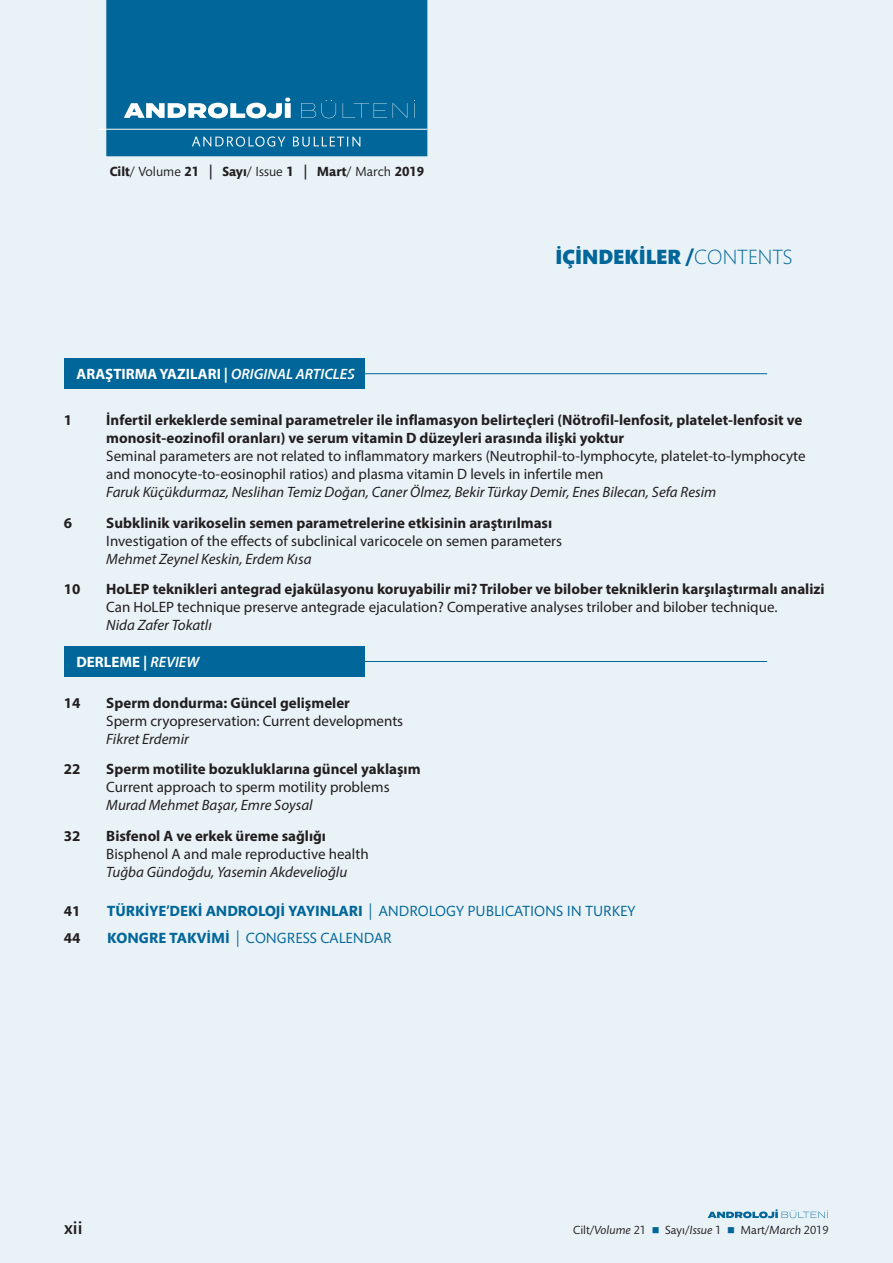
<style>
.page{position:relative;width:893px;height:1263px;background:#e9f2f7}
.page>*{position:absolute;margin:0;border:0;box-sizing:border-box;transform-origin:0 0}
.t1{font:900 21px "Mundo Sans Std";color:#016699}
.t2{font:500 18px "Mundo Sans Std";color:#231f20}
.t3{font:700 15px/18px "Myriad Pro";color:#231f20}
.t4{font:15px/18px "Myriad Pro";color:#231f20}
.t5{font:italic 15px "Myriad Pro";color:#231f20}
.t6{font:700 15px "Mundo Sans Std";color:#016699}
.t7{font:700 15px "Myriad Pro";color:#fff}
.t8{font:15px "Mundo Sans Std";color:#016699}
.t9{font:700 13.5px "Mundo Sans Std";color:#231f20}
.t10{font:12px "Mundo Sans Std";color:#231f20}
.s1{font-weight:400}
.s2{font-weight:600;font-style:italic}
.s3{font-weight:300}
.s4{font-weight:700}
.s5{font-style:italic}
.s6{color:#016699}
</style>
<div class="page">
<svg style="left:708px;top:1209px;width:120px;height:9px"></svg>
<div style="left:107px;top:1px;width:320px;height:155px;background:#016699"></div>
<div style="left:106px;top:0;width:321px;height:156px;border:2px solid #016699"></div>
<hr style="left:98px;top:129px;width:329px;height:1px;background:#fff">
<svg style="left:124px;top:98px;width:291px;height:20px"></svg>
<svg style="left:192px;top:136px;width:168px;height:11px"></svg>
<div style="left:64px;top:358px;width:300px;height:31px;background:#016699"></div>
<hr style="left:349px;top:373px;width:418px;height:1px;background:#016699">
<div style="left:64px;top:646px;width:300px;height:31px;background:#016699"></div>
<hr style="left:349px;top:661px;width:418px;height:1px;background:#016699">
<p class="t9" style="left:110px;top:164px;width:316px">Cilt<span class="s1">/ Volume</span> 21 | Sayı<span class="s1">/ Issue</span> 1 | Mart<span class="s1">/ March</span> 2019</p>
<p class="t7" style="left:77px;top:364px;width:280px">ARAŞTIRMA YAZILARI | <span class="s2">ORIGINAL ARTICLES</span></p>
<h1 class="t1" style="left:556px;top:245px;width:238px">İÇİNDEKİLER /<span class="s3">CONTENTS</span></h1>
<p class="t3" style="left:64px;top:410px;width:10px">1</p>
<p class="t3" style="left:106px;top:410px;width:697px">İnfertil erkeklerde seminal parametreler ile inflamasyon belirteçleri (Nötrofil-lenfosit, platelet-lenfosit ve monosit-eozinofil oranları) ve serum vitamin D düzeyleri arasında ilişki yoktur</p>
<p class="t4" style="left:106px;top:447px;width:701px">Seminal parameters are not related to inflammatory markers (Neutrophil-to-lymphocyte, platelet-to-lymphocyte and monocyte-to-eosinophil ratios) and plasma vitamin D levels in infertile men</p>
<p class="t5" style="left:106px;top:483px;width:611px">Faruk Küçükdurmaz, Neslihan Temiz Doğan, Caner Ölmez, Bekir Türkay Demir, Enes Bilecan, Sefa Resim</p>
<p class="t3" style="left:64px;top:513px;width:10px">6</p>
<p class="t3" style="left:106px;top:513px;width:447px">Subklinik varikoselin semen parametrelerine etkisinin araştırılması</p>
<p class="t4" style="left:106px;top:531px;width:457px">Investigation of the effects of subclinical varicocele on semen parameters</p>
<p class="t5" style="left:106px;top:549px;width:207px">Mehmet Zeynel Keskin, Erdem Kısa</p>
<p class="t3" style="left:64px;top:580px;width:18px">10</p>
<p class="t3" style="left:106px;top:580px;width:720px">HoLEP teknikleri antegrad ejakülasyonu koruyabilir mi? Trilober ve bilober tekniklerin karşılaştırmalı analizi</p>
<p class="t4" style="left:106px;top:598px;width:673px">Can HoLEP technique preserve antegrade ejaculation? Comperative analyses trilober and bilober technique.</p>
<p class="t5" style="left:106px;top:616px;width:107px">Nida Zafer Tokatlı</p>
<p class="t7" style="left:77px;top:652px;width:124px">DERLEME | <span class="s2">REVIEW</span></p>
<p class="t3" style="left:64px;top:693px;width:18px">14</p>
<p class="t3" style="left:106px;top:693px;width:245px">Sperm dondurma: Güncel gelişmeler</p>
<p class="t4" style="left:106px;top:711px;width:298px">Sperm cryopreservation: Current developments</p>
<p class="t5" style="left:106px;top:729px;width:84px">Fikret Erdemir</p>
<p class="t3" style="left:64px;top:760px;width:18px">22</p>
<p class="t3" style="left:106px;top:760px;width:316px">Sperm motilite bozukluklarına güncel yaklaşım</p>
<p class="t4" style="left:106px;top:778px;width:285px">Current approach to sperm motility problems</p>
<p class="t5" style="left:106px;top:796px;width:208px">Murad Mehmet Başar, Emre Soysal</p>
<p class="t3" style="left:64px;top:826px;width:18px">32</p>
<p class="t3" style="left:106px;top:826px;width:221px">Bisfenol A ve erkek üreme sağlığı</p>
<p class="t4" style="left:106px;top:845px;width:264px">Bisphenol A and male reproductive health</p>
<p class="t5" style="left:106px;top:863px;width:242px">Tuğba Gündoğdu, Yasemin Akdevelioğlu</p>
<p class="t3" style="left:64px;top:902px;width:18px">41</p>
<p class="t6" style="left:107px;top:903px;width:530px">TÜRKİYE’DEKİ ANDROLOJİ YAYINLARI <span class="s1">| ANDROLOGY PUBLICATIONS IN TURKEY</span></p>
<p class="t3" style="left:64px;top:928px;width:18px">44</p>
<p class="t8" style="left:107px;top:930px;width:286px"><span class="s4">KONGRE TAKVİMİ</span> | CONGRESS CALENDAR</p>
<p class="t2" style="left:64px;top:1218px;width:20px">xii</p>
<p class="t10" style="left:573px;top:1223px;width:257px">Cilt/<span class="s5">Volume</span> 21 <span class="s6">■</span> Sayı/<span class="s5">Issue</span> 1 <span class="s6">■</span> Mart/<span class="s5">March</span> 2019</p>
</div>
